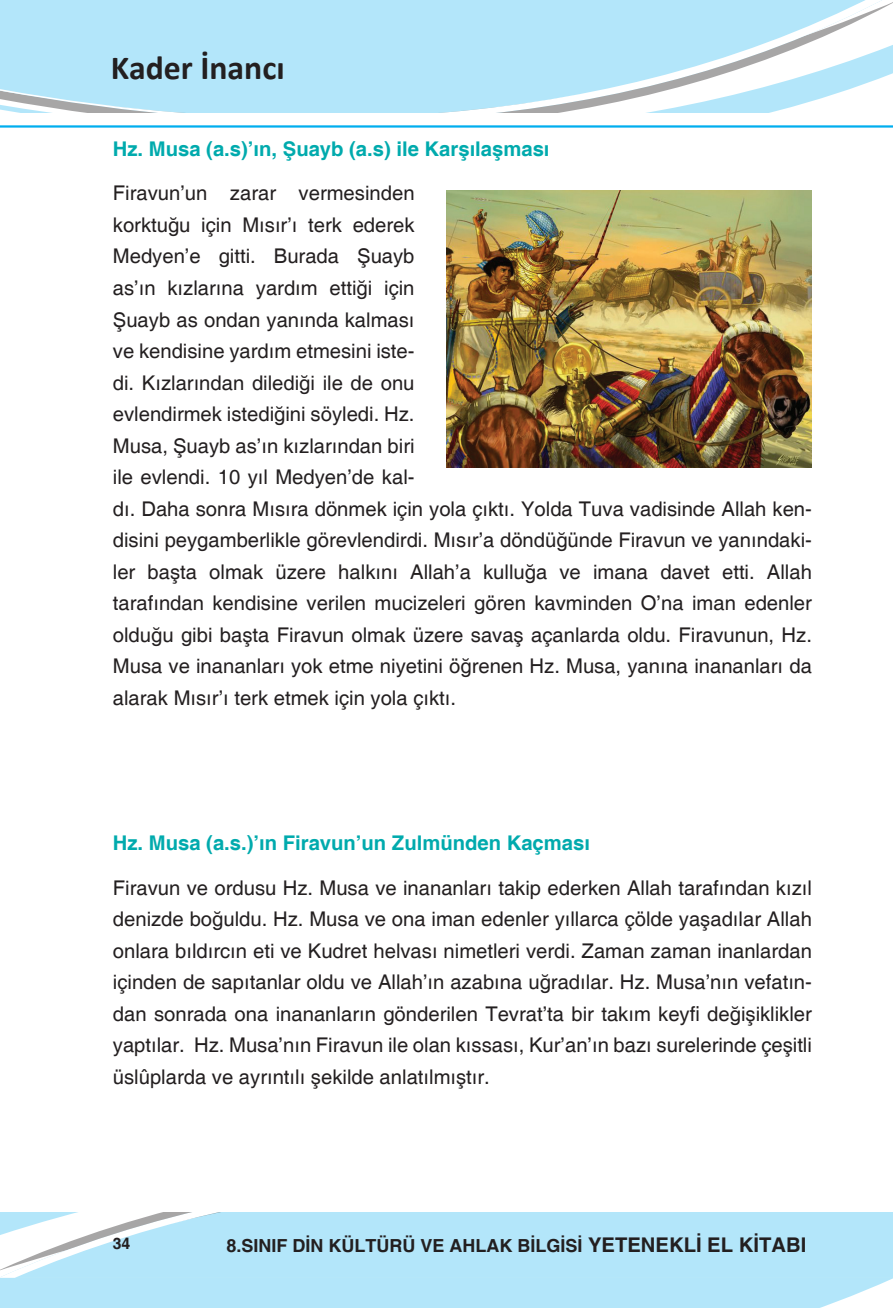
<style>
.page{position:relative;width:893px;height:1308px;background:#fff}
.page>*{position:absolute;margin:0;border:0;box-sizing:border-box;transform-origin:0 0}
.t1{font:700 33.75px "Calibri";color:#231f20}
.t2{font:20.25px/31.5px "Helvetica";color:#231f20}
.t3{font:700 20.25px "Helvetica";color:#00aaad}
.t4{font:700 18px "Helvetica";color:#231f20}
.t5{font:700 15.75px "Helvetica";color:#231f20}
.s1{font-size:20.25px}
</style>
<div class="page">
<div style="left:0;top:1277px;width:893px;height:30px;background:#b3e6fa"></div>
<svg style="left:0;top:1235px;width:893px;height:42px;background:#b7e6f9"></svg>
<svg style="left:0;top:1213px;width:893px;height:22px;background:#bbe7f8"></svg>
<svg style="left:0;top:0;width:893px;height:45px;background:#b8e6f9"></svg>
<svg style="left:0;top:45px;width:893px;height:67px;fill:#b3e6fa"></svg>
<hr style="left:0;top:125px;width:893px;height:3px;background:#00aeef">
<img style="left:446px;top:191px;width:366px;height:276px">
<h1 class="t1" style="left:111px;top:44px;width:175px">Kader İnancı</h1>
<p class="t3" style="left:113px;top:137px;width:438px">Hz. Musa (a.s)’ın, Şuayb (a.s) ile Karşılaşması</p>
<p class="t2" style="left:113px;top:178px;width:701px">Firavun’un zarar vermesinden<br>korktuğu için Mısır’ı terk ederek<br>Medyen’e gitti. Burada Şuayb<br>as’ın kızlarına yardım ettiği için<br>Şuayb as ondan yanında kalması<br>ve kendisine yardım etmesini iste-<br>di. Kızlarından dilediği ile de onu<br>evlendirmek istediğini söyledi. Hz.<br>Musa, Şuayb as’ın kızlarından biri<br>ile evlendi. 10 yıl Medyen’de kal-<br>dı. Daha sonra Mısıra dönmek için yola çıktı. Yolda Tuva vadisinde Allah ken&shy;disini peygamberlikle görevlendirdi. Mısır’a döndüğünde Firavun ve yanındaki&shy;ler başta olmak üzere halkını Allah’a kulluğa ve imana davet etti. Allah tarafından kendisine verilen mucizeleri gören kavminden O’na iman edenler olduğu gibi başta Firavun olmak üzere savaş açanlarda oldu. Firavunun, Hz.<br>Musa ve inananları yok etme niyetini öğrenen Hz. Musa, yanına inananları da alarak Mısır’ı terk etmek için yola çıktı.</p>
<p class="t3" style="left:113px;top:831px;width:479px">Hz. Musa (a.s.)’ın Firavun’un Zulmünden Kaçması</p>
<p class="t2" style="left:113px;top:872px;width:701px;text-align:justify">Firavun ve ordusu Hz. Musa ve inananları takip ederken Allah tarafından kızıl denizde boğuldu. Hz. Musa ve ona iman edenler yıllarca çölde yaşadılar Allah onlara bıldırcın eti ve Kudret helvası nimetleri verdi. Zaman zaman inanlardan içinden de sapıtanlar oldu ve Allah’ın azabına uğradılar. Hz. Musa’nın vefatın&shy;dan sonrada ona inananların gönderilen Tevrat’ta bir takım keyfi değişiklikler yaptılar. Hz. Musa’nın Firavun ile olan kıssası, Kur’an’ın bazı surelerinde çeşitli üslûplarda ve ayrıntılı şekilde anlatılmıştır.</p>
<p class="t5" style="left:113px;top:1233px;width:19px">34</p>
<p class="t4" style="left:226px;top:1234px;width:581px">8.SINIF DİN KÜLTÜRÜ VE AHLAK BİLGİSİ <span class="s1">YETENEKLİ EL KİTABI</span></p>
</div>
